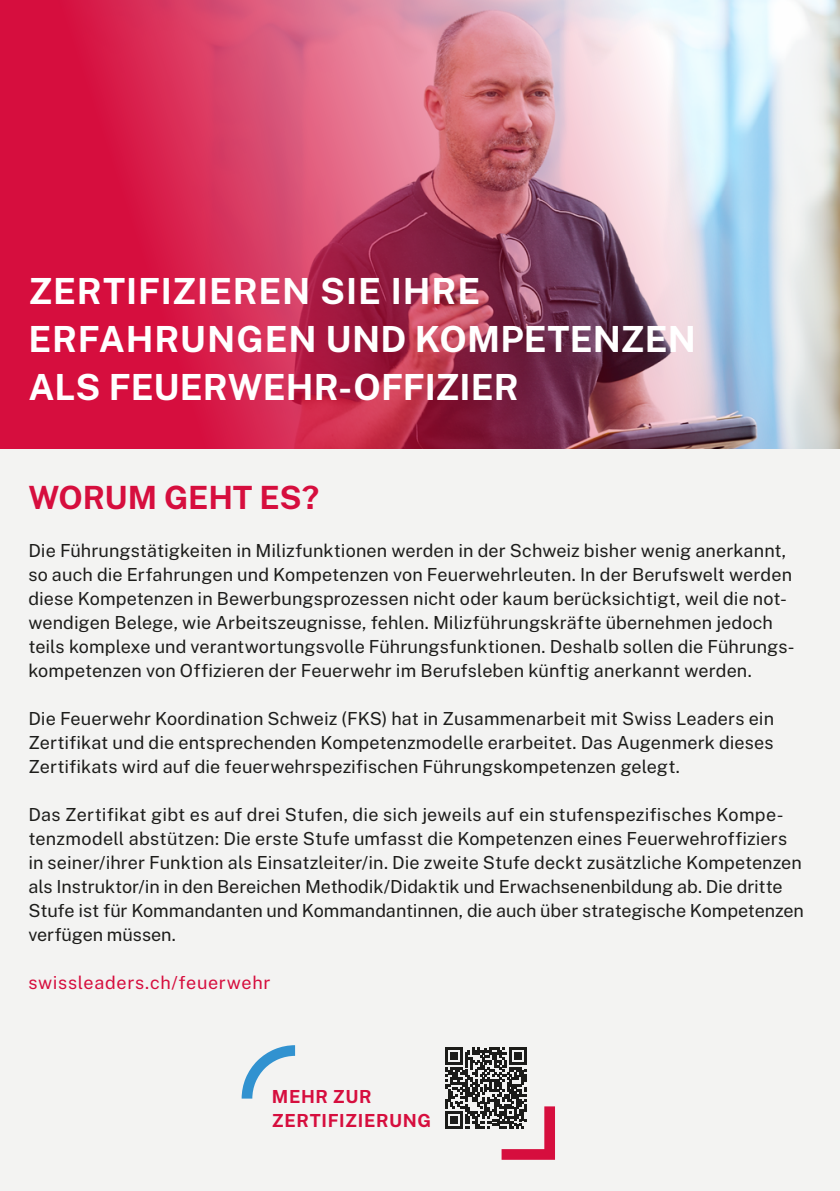
<style>
.page{position:relative;width:840px;height:1191px;background:#fff}
.page>*{position:absolute;margin:0;border:0;box-sizing:border-box;transform-origin:0 0}
.t1{font:700 36px/48px "Public Sans";letter-spacing:.01em;color:#fff}
.t2{font:700 32px "Public Sans";letter-spacing:-.005em;color:#d60e3e}
.t3{font:18px/24px "Public Sans";letter-spacing:.005em;color:#1d1d1b}
.t4{font:18px "Public Sans";letter-spacing:.035em;color:#d60e3e}
.t5{font:700 18px/24px "Public Sans";letter-spacing:.035em;color:#d60e3e}
</style>
<div class="page">
<div style="left:0;top:0;width:839px;height:1191px;background:#f3f3f2"></div>
<svg style="left:241px;top:1045px;width:54px;height:53px"></svg>
<svg style="left:445px;top:1047px;width:109px;height:112px"></svg>
<img style="left:0;top:0;width:839px;height:449px">
<h1 class="t1" style="left:28px;top:264px;width:668px">ZERTIFIZIEREN SIE IHRE<br>ERFAHRUNGEN UND KOMPETENZEN<br>ALS FEUERWEHR-OFFIZIER</h1>
<h2 class="t2" style="left:28px;top:474px;width:292px">WORUM GEHT ES?</h2>
<p class="t3" style="left:28px;top:537px;width:767px">Die Führungstätigkeiten in Milizfunktionen werden in der Schweiz bisher wenig anerkannt, so auch die Erfahrungen und Kompetenzen von Feuerwehrleuten. In der Berufswelt werden diese Kompetenzen in Bewerbungsprozessen nicht oder kaum berücksichtigt, weil die not&shy;wendigen Belege, wie Arbeitszeugnisse, fehlen. Milizführungskräfte übernehmen jedoch teils komplexe und verantwortungsvolle Führungsfunktionen. Deshalb sollen die Führungs&shy;kompetenzen von Offizieren der Feuerwehr im Berufsleben künftig anerkannt werden.</p>
<p class="t3" style="left:28px;top:705px;width:746px;text-align:justify">Die Feuerwehr Koordination Schweiz (FKS) hat in Zusammenarbeit mit Swiss Leaders ein Zertifikat und die entsprechenden Kompetenzmodelle erarbeitet. Das Augenmerk dieses Zertifikats wird auf die feuerwehrspezifischen Führungskompetenzen gelegt.</p>
<p class="t3" style="left:28px;top:801px;width:776px">Das Zertifikat gibt es auf drei Stufen, die sich jeweils auf ein stufenspezifisches Kompe&shy;tenzmodell abstützen: Die erste Stufe umfasst die Kompetenzen eines Feuerwehroffiziers in seiner/ihrer Funktion als Einsatzleiter/in. Die zweite Stufe deckt zusätzliche Kompetenzen als Instruktor/in in den Bereichen Methodik/Didaktik und Erwachsenenbildung ab. Die dritte Stufe ist für Kommandanten und Kommandantinnen, die auch über strategische Kompetenzen verfügen müssen.</p>
<p class="t4" style="left:28px;top:969px;width:243px">swissleaders.ch/feuerwehr</p>
<p class="t5" style="left:272px;top:1083px;width:161px">MEHR ZUR<br>ZERTIFIZIERUNG</p>
</div>
